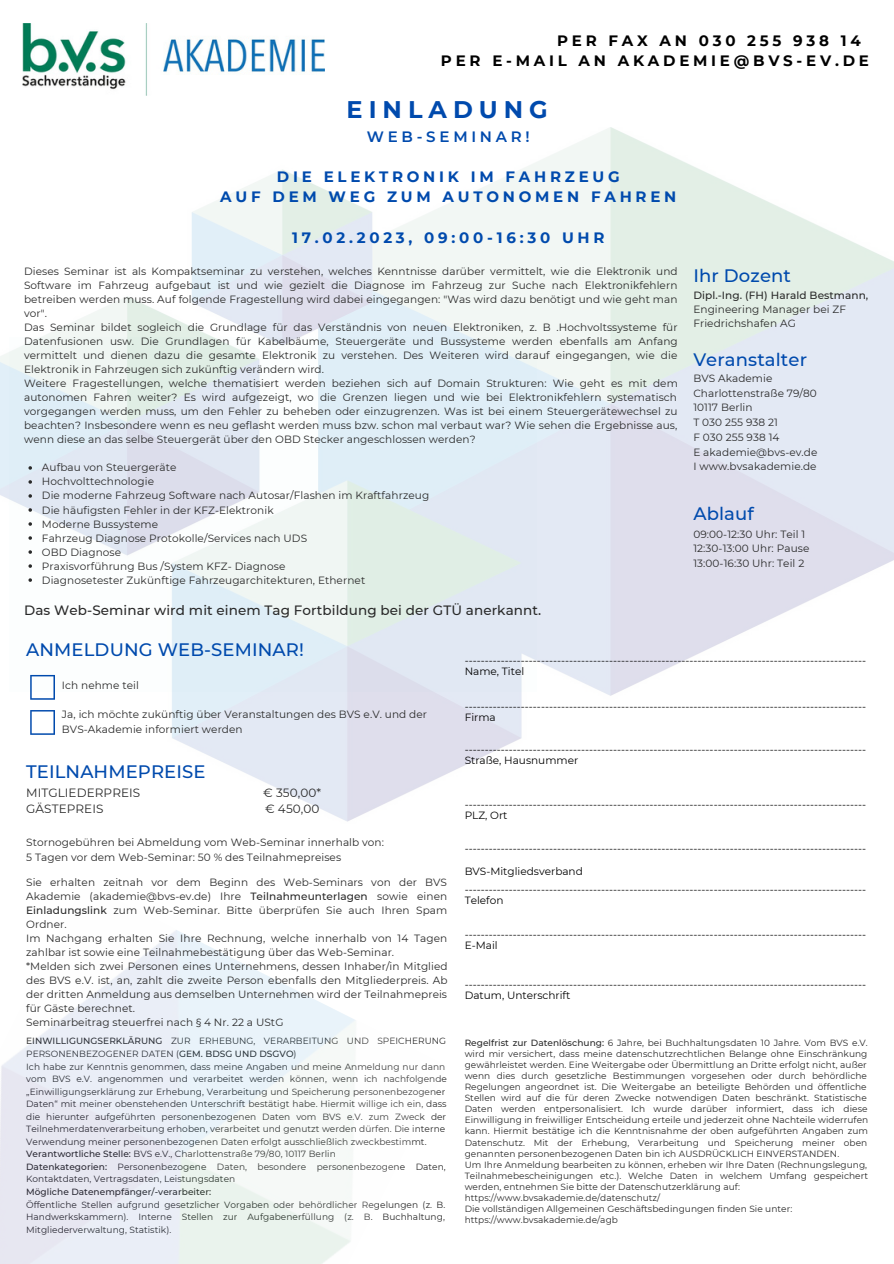
<style>
.page{position:relative;width:894px;height:1264px;background:#fff}
.page>*{position:absolute;margin:0;border:0;box-sizing:border-box;transform-origin:0 0}
.t1{font:700 24px "Montserrat";letter-spacing:.25em;color:#004aad}
.t2{font:500 18px "Montserrat";letter-spacing:.005em;color:#004aad}
.t3{font:700 15px/20.2px "Montserrat";letter-spacing:.25em;color:#004aad;text-align:center}
.t4{font:700 15px/20.2px "Montserrat";letter-spacing:.25em;color:#000}
.t5{font:600 15px "Montserrat";letter-spacing:.25em;color:#004aad}
.t6{font:500 13.5px "Montserrat";letter-spacing:.005em;color:#292929}
.t7{font:12px "Montserrat";letter-spacing:.005em;color:#292929}
.t8{font:10.5px/14px "Montserrat";letter-spacing:.005em;color:#292929}
.t9{font:10.5px/11.2px "Montserrat";color:#000}
.t10{font:500 10.5px "Montserrat";letter-spacing:.005em;color:#292929}
.t11{font:9px/11.1px "Montserrat";letter-spacing:.005em;color:#292929}
.t12{font:500 9px "Montserrat";letter-spacing:.005em;color:#292929}
.s1{font-weight:500}
</style>
<div class="page">
<img style="left:0;top:127px;width:893px;height:695px">
<img style="left:22px;top:24px;width:302px;height:72px">
<svg style="left:28px;top:466px;width:4px;height:3px"></svg>
<svg style="left:28px;top:480px;width:4px;height:3px"></svg>
<svg style="left:28px;top:494px;width:4px;height:3px"></svg>
<svg style="left:28px;top:508px;width:4px;height:4px"></svg>
<svg style="left:28px;top:522px;width:4px;height:4px"></svg>
<svg style="left:28px;top:536px;width:4px;height:4px"></svg>
<svg style="left:28px;top:550px;width:4px;height:4px"></svg>
<svg style="left:28px;top:564px;width:4px;height:4px"></svg>
<svg style="left:28px;top:578px;width:4px;height:4px"></svg>
<svg style="left:30px;top:675px;width:25px;height:24px"></svg>
<svg style="left:30px;top:710px;width:25px;height:24px"></svg>
<h3 class="t4" style="left:441px;top:30px;width:429px;text-indent:116px">PER FAX AN 030 255 938 14<br>PER E-MAIL AN AKADEMIE@BVS-EV.DE</h3>
<h1 class="t1" style="left:346px;top:95px;width:203px">EINLADUNG</h1>
<h3 class="t5" style="left:367px;top:127px;width:164px">WEB-SEMINAR!</h3>
<h3 class="t3" style="left:220px;top:166px;width:457px">DIE ELEKTRONIK IM FAHRZEUG<br>AUF DEM WEG ZUM AUTONOMEN FAHREN</h3>
<h3 class="t3" style="left:292px;top:227px;width:314px">17.02.2023, 09:00-16:30 UHR</h3>
<p class="t8" style="left:24px;top:264px;width:655px">Dieses Seminar ist als Kompaktseminar zu verstehen, welches Kenntnisse darüber vermittelt, wie die Elektronik und Software im Fahrzeug aufgebaut ist und wie gezielt die Diagnose im Fahrzeug zur Suche nach Elektronikfehlern betreiben werden muss. Auf folgende Fragestellung wird dabei eingegangen: "Was wird dazu benötigt und wie geht man vor".<br>Das Seminar bildet sogleich die Grundlage für das Verständnis von neuen Elektroniken, z. B .Hochvoltssysteme für Datenfusionen usw. Die Grundlagen für Kabelbäume, Steuergeräte und Bussysteme werden ebenfalls am Anfang vermittelt und dienen dazu die gesamte Elektronik zu verstehen. Des Weiteren wird darauf eingegangen, wie die Elektronik in Fahrzeugen sich zukünftig verändern wird.<br>Weitere Fragestellungen, welche thematisiert werden beziehen sich auf Domain Strukturen: Wie geht es mit dem autonomen Fahren weiter? Es wird aufgezeigt, wo die Grenzen liegen und wie bei Elektronikfehlern systematisch vorgegangen werden muss, um den Fehler zu beheben oder einzugrenzen. Was ist bei einem Steuergerätewechsel zu beachten? Insbesondere wenn es neu geflasht werden muss bzw. schon mal verbaut war? Wie sehen die Ergebnisse aus, wenn diese an das selbe Steuergerät über den OBD Stecker angeschlossen werden?</p>
<p class="t8" style="left:42px;top:460px;width:388px">Aufbau von Steuergeräte<br>Hochvolttechnologie<br>Die moderne Fahrzeug Software nach Autosar/Flashen im Kraftfahrzeug Die häufigsten Fehler in der KFZ-Elektronik<br>Moderne Bussysteme<br>Fahrzeug Diagnose Protokolle/Services nach UDS<br>OBD Diagnose<br>Praxisvorführung Bus /System KFZ- Diagnose<br>Diagnosetester Zukünftige Fahrzeugarchitekturen, Ethernet</p>
<h2 class="t2" style="left:693px;top:265px;width:99px">Ihr Dozent</h2>
<p class="t10" style="left:693px;top:289px;width:176px">Dipl.-Ing. (FH) Harald Bestmann,</p>
<p class="t8" style="left:693px;top:302px;width:154px">Engineering Manager bei ZF<br>Friedrichshafen AG</p>
<h2 class="t2" style="left:693px;top:348px;width:115px">Veranstalter</h2>
<p class="t8" style="left:693px;top:371px;width:125px;line-height:14.7px">BVS Akademie<br>Charlottenstraße 79/80<br>10117 Berlin<br>T 030 255 938 21<br>F 030 255 938 14<br>E akademie@bvs-ev.de<br>I www.bvsakademie.de</p>
<h2 class="t2" style="left:693px;top:502px;width:62px">Ablauf</h2>
<p class="t8" style="left:693px;top:526px;width:117px;line-height:14.7px">09:00-12:30 Uhr: Teil 1<br>12:30-13:00 Uhr: Pause<br>13:00-16:30 Uhr: Teil 2</p>
<p class="t6" style="left:24px;top:602px;width:518px">Das Web-Seminar wird mit einem Tag Fortbildung bei der GTÜ anerkannt.</p>
<h2 class="t2" style="left:26px;top:638px;width:279px">ANMELDUNG WEB-SEMINAR!</h2>
<p class="t8" style="left:62px;top:678px;width:78px">Ich nehme teil</p>
<p class="t8" style="left:62px;top:707px;width:366px;line-height:14.7px">Ja, ich möchte zukünftig über Veranstaltungen des BVS e.V. und der<br>BVS-Akademie informiert werden</p>
<p class="t9" style="left:464px;top:654px;width:403px">----------------------------------------------------------------------------------------------------<br>Name, Titel</p>
<p class="t9" style="left:464px;top:700px;width:403px">----------------------------------------------------------------------------------------------------<br>Firma</p>
<p class="t9" style="left:464px;top:743px;width:403px">----------------------------------------------------------------------------------------------------<br>Straße, Hausnummer</p>
<p class="t9" style="left:464px;top:798px;width:403px">----------------------------------------------------------------------------------------------------<br>PLZ, Ort</p>
<p class="t9" style="left:464px;top:837px;width:403px;line-height:22.5px">----------------------------------------------------------------------------------------------------<br>BVS-Mitgliedsverband</p>
<p class="t9" style="left:464px;top:883px;width:403px">----------------------------------------------------------------------------------------------------<br>Telefon</p>
<p class="t9" style="left:464px;top:928px;width:403px">----------------------------------------------------------------------------------------------------<br>E-Mail</p>
<p class="t9" style="left:464px;top:978px;width:403px">----------------------------------------------------------------------------------------------------<br>Datum, Unterschrift</p>
<h2 class="t2" style="left:26px;top:761px;width:181px">TEILNAHMEPREISE</h2>
<p class="t7" style="left:26px;top:785px;width:116px">MITGLIEDERPREIS</p>
<p class="t7" style="left:263px;top:785px;width:59px">€ 350,00*</p>
<p class="t7" style="left:26px;top:801px;width:79px">GÄSTEPREIS</p>
<p class="t7" style="left:265px;top:801px;width:56px">€ 450,00</p>
<p class="t8" style="left:26px;top:835px;width:359px;line-height:14.7px">Stornogebühren bei Abmeldung vom Web-Seminar innerhalb von:<br>5 Tagen vor dem Web-Seminar: 50 % des Teilnahmepreises</p>
<p class="t8" style="left:26px;top:875px;width:423px">Sie erhalten zeitnah vor dem Beginn des Web-Seminars von der BVS Akademie (akademie@bvs-ev.de) Ihre <span class="s1">Teilnahmeunterlagen</span> sowie einen <span class="s1">Einladungslink</span> zum Web-Seminar. Bitte überprüfen Sie auch Ihren Spam Ordner.<br>Im Nachgang erhalten Sie Ihre Rechnung, welche innerhalb von 14 Tagen zahlbar ist sowie eine Teilnahmebestätigung über das Web-Seminar.<br>*Melden sich zwei Personen eines Unternehmens, dessen Inhaber/in Mitglied des BVS e.V. ist, an, zahlt die zweite Person ebenfalls den Mitgliederpreis. Ab der dritten Anmeldung aus demselben Unternehmen wird der Teilnahmepreis für Gäste berechnet.<br>Seminarbeitrag steuerfrei nach § 4 Nr. 22 a UStG</p>
<p class="t11" style="left:26px;top:1034px;width:422px;line-height:12.6px"><span class="s1">EINWILLIGUNGSERKLÄRUNG</span> ZUR ERHEBUNG, VERARBEITUNG UND SPEICHERUNG PERSONENBEZOGENER DATEN (<span class="s1">GEM. BDSG UND DSGVO</span>)<br>Ich habe zur Kenntnis genommen, dass meine Angaben und meine Anmeldung nur dann vom BVS e.V. angenommen und verarbeitet werden können, wenn ich nachfolgende „Einwilligungserklärung zur Erhebung, Verarbeitung und Speicherung personenbezogener Daten“ mit meiner obenstehenden Unterschrift bestätigt habe. Hiermit willige ich ein, dass die hierunter aufgeführten personenbezogenen Daten vom BVS e.V. zum Zweck der Teilnehmerdatenverarbeitung erhoben, verarbeitet und genutzt werden dürfen. Die interne Verwendung meiner personenbezogenen Daten erfolgt ausschließlich zweckbestimmt.<br><span class="s1">Verantwortliche Stelle:</span> BVS e.V., Charlottenstraße 79/80, 10117 Berlin<br><span class="s1">Datenkategorien:</span> Personenbezogene Daten, besondere personenbezogene Daten, Kontaktdaten, Vertragsdaten, Leistungsdaten</p>
<p class="t12" style="left:26px;top:1186px;width:186px">Mögliche Datenempfänger/-verarbeiter:</p>
<p class="t11" style="left:26px;top:1197px;width:420px;line-height:12.6px;text-align:justify">Öffentliche Stellen aufgrund gesetzlicher Vorgaben oder behördlicher Regelungen (z. B.<br>Handwerkskammern). Interne Stellen zur Aufgabenerfüllung (z. B. Buchhaltung, Mitgliederverwaltung, Statistik).</p>
<p class="t11" style="left:464px;top:1037px;width:405px"><span class="s1">Regelfrist zur Datenlöschung:</span> 6 Jahre, bei Buchhaltungsdaten 10 Jahre. Vom BVS e.V. wird mir versichert, dass meine datenschutzrechtlichen Belange ohne Einschränkung gewährleistet werden. Eine Weitergabe oder Übermittlung an Dritte erfolgt nicht, außer wenn dies durch gesetzliche Bestimmungen vorgesehen oder durch behördliche Regelungen angeordnet ist. Die Weitergabe an beteiligte Behörden und öffentliche Stellen wird auf die für deren Zwecke notwendigen Daten beschränkt. Statistische Daten werden entpersonalisiert. Ich wurde darüber informiert, dass ich diese Einwilligung in freiwilliger Entscheidung erteile und jederzeit ohne Nachteile widerrufen kann. Hiermit bestätige ich die Kenntnisnahme der oben aufgeführten Angaben zum Datenschutz. Mit der Erhebung, Verarbeitung und Speicherung meiner oben genannten personenbezogenen Daten bin ich AUSDRÜCKLICH EINVERSTANDEN.<br>Um Ihre Anmeldung bearbeiten zu können, erheben wir Ihre Daten (Rechnungslegung, Teilnahmebescheinigungen etc.). Welche Daten in welchem Umfang gespeichert werden, entnehmen Sie bitte der Datenschutzerklärung auf: https://www.bvsakademie.de/datenschutz/<br>Die vollständigen Allgemeinen Geschäftsbedingungen finden Sie unter: https://www.bvsakademie.de/agb</p>
</div>
